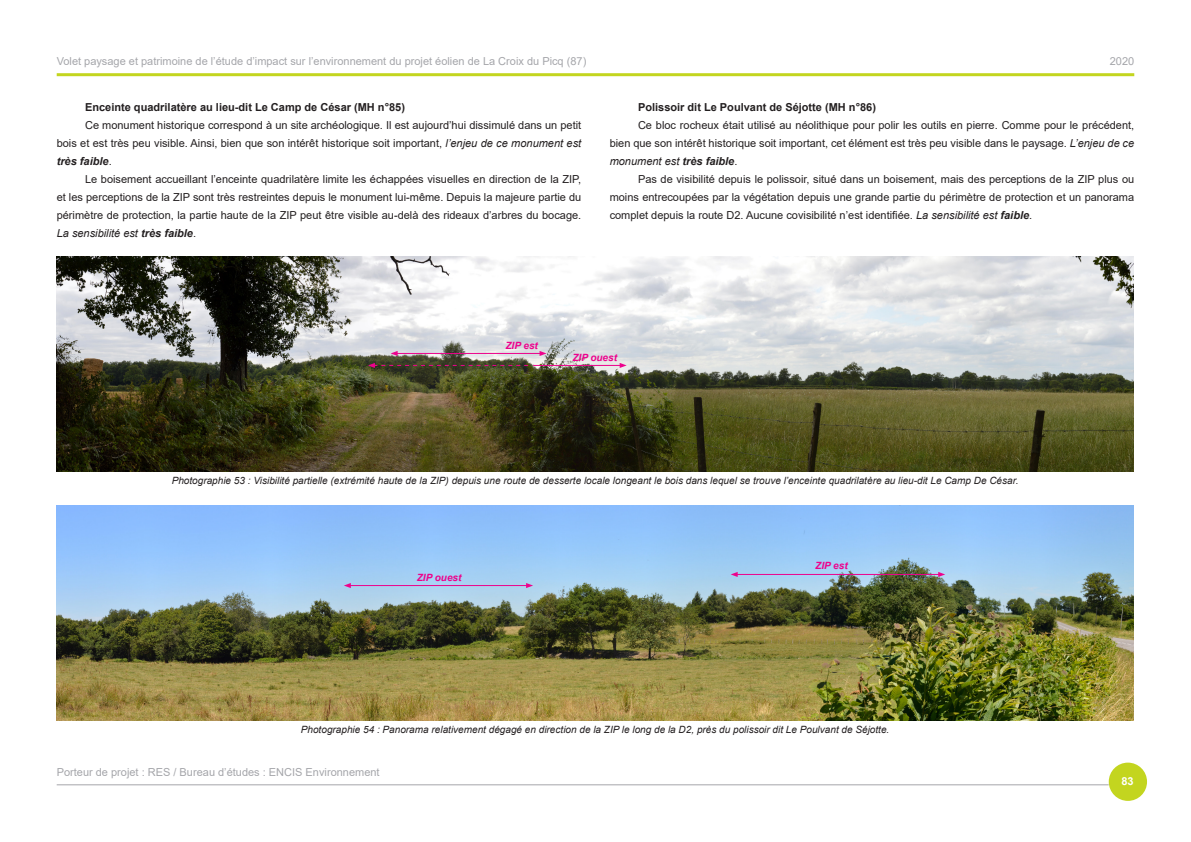
<style>
.page{position:relative;width:1191px;height:842px;background:#fff}
.page>*{position:absolute;margin:0;border:0;box-sizing:border-box;transform-origin:0 0}
.Paragraphe_EI{font:11px/18px "Arial";color:#231f20;text-align:justify}
.t1{font:11px "Arial";color:#a5a6aa}
.Paragraphe_EI-2{font:700 11px "Arial";color:#231f20}
.t2{font:700 11px "Arial";color:#fff}
.t3{font:italic 10px "Arial";color:#231f20}
.Style_ZIP{font:italic 700 10px "Arial";color:#ed028c}
.s1{font-style:italic}
.s2{font-weight:700;font-style:italic}
</style>
<div class="page">
<div style="left:1108px;top:763px;width:39px;height:38px;background:#c3d51f;border-radius:50%"></div>
<hr style="left:57px;top:784px;width:1051px;height:1px;background:#a5a6aa">
<hr style="left:57px;top:73px;width:1077px;height:3px;background:#c3d51f">
<img style="left:57px;top:257px;width:1076px;height:215px">
<hr style="left:533px;top:365px;width:88px;height:1px;background:#ed028c">
<svg style="left:619px;top:363px;width:7px;height:5px"></svg>
<img style="left:57px;top:506px;width:1076px;height:215px">
<hr style="left:736px;top:574px;width:203px;height:1px;background:#ed028c">
<svg style="left:730px;top:572px;width:7px;height:5px"></svg>
<svg style="left:938px;top:572px;width:7px;height:5px"></svg>
<hr style="left:396px;top:353px;width:145px;height:1px;background:#ed028c">
<svg style="left:390px;top:351px;width:7px;height:5px"></svg>
<svg style="left:539px;top:351px;width:7px;height:5px"></svg>
<svg style="left:368px;top:363px;width:160px;height:5px"></svg>
<hr style="left:349px;top:585px;width:178px;height:1px;background:#ed028c">
<svg style="left:344px;top:583px;width:7px;height:5px"></svg>
<svg style="left:526px;top:583px;width:7px;height:5px"></svg>
<p class="t1" style="left:57px;top:53px;width:531px">Volet paysage et patrimoine de l’étude d’impact sur l’environnement du projet éolien de La Croix du Picq (87)</p>
<p class="Paragraphe_EI-2" style="left:85px;top:99px;width:321px">Enceinte quadrilatère au lieu-dit Le Camp de César (MH n°85)</p>
<p class="Paragraphe_EI" style="left:57px;top:116px;width:526px;text-indent:28px">Ce monument historique correspond à un site archéologique. Il est aujourd’hui dissimulé dans un petit bois et est très peu visible. Ainsi, bien que son intérêt historique soit important, <span class="s1">l’enjeu de ce monument est </span><span class="s2">très faible</span>.</p>
<p class="Paragraphe_EI" style="left:57px;top:170px;width:526px;text-indent:28px">Le boisement accueillant l’enceinte quadrilatère limite les échappées visuelles en direction de la ZIP, et les perceptions de la ZIP sont très restreintes depuis le monument lui-même. Depuis la majeure partie du périmètre de protection, la partie haute de la ZIP peut être visible au-delà des rideaux d’arbres du bocage.<br><span class="s1">La sensibilité est</span> <span class="s2">très faible</span>.</p>
<p class="t1" style="left:1109px;top:53px;width:26px">2020</p>
<p class="Paragraphe_EI-2" style="left:638px;top:99px;width:239px">Polissoir dit Le Poulvant de Séjotte (MH n°86)</p>
<p class="Paragraphe_EI" style="left:609px;top:116px;width:526px;text-indent:28px">Ce bloc rocheux était utilisé au néolithique pour polir les outils en pierre. Comme pour le précédent, bien que son intérêt historique soit important, cet élément est très peu visible dans le paysage. <span class="s1">L’enjeu de ce monument est</span> <span class="s2">très faible</span>.</p>
<p class="Paragraphe_EI" style="left:609px;top:170px;width:526px;text-indent:28px">Pas de visibilité depuis le polissoir, situé dans un boisement, mais des perceptions de la ZIP plus ou moins entrecoupées par la végétation depuis une grande partie du périmètre de protection et un panorama complet depuis la route D2. Aucune covisibilité n’est identifiée. <span class="s1">La sensibilité est</span> <span class="s2">faible</span>.</p>
<p class="Style_ZIP" style="left:505px;top:339px;width:34px">ZIP est</p>
<p class="Style_ZIP" style="left:572px;top:351px;width:46px">ZIP ouest</p>
<p class="t3" style="left:172px;top:474px;width:848px">Photographie 53 : Visibilité partielle (extrémité haute de la ZIP) depuis une route de desserte locale longeant le bois dans lequel se trouve l’enceinte quadrilatère au lieu-dit Le Camp De César.</p>
<p class="Style_ZIP" style="left:417px;top:571px;width:46px">ZIP ouest</p>
<p class="Style_ZIP" style="left:815px;top:559px;width:34px">ZIP est</p>
<p class="t3" style="left:301px;top:723px;width:590px">Photographie 54 : Panorama relativement dégagé en direction de la ZIP le long de la D2, près du polissoir dit Le Poulvant de Séjotte.</p>
<p class="t1" style="left:57px;top:764px;width:324px">Porteur de projet : RES / Bureau d’études : ENCIS Environnement</p>
<p class="t2" style="left:1121px;top:773px;width:14px">83</p>
</div>
